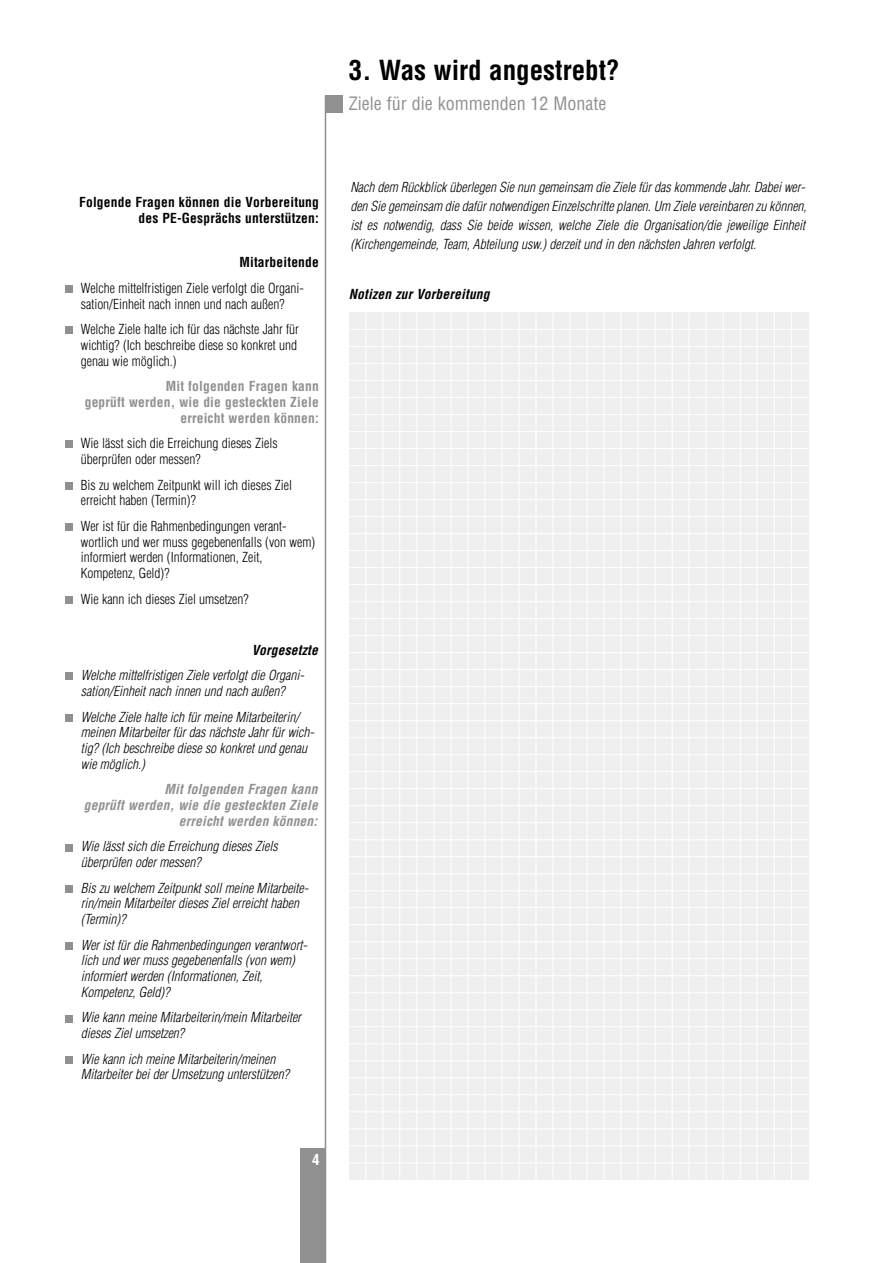
<style>
.page{position:relative;width:893px;height:1263px;background:#fff}
.page>*{position:absolute;margin:0;border:0;box-sizing:border-box;transform-origin:0 0}
.t1{font:700 condensed 27px "Helvetica";color:#000}
.t2{font:condensed 18px "Helvetica";color:#909090}
.t3{font:700 condensed 15px "Helvetica";color:#fff}
.t4{font:italic 300 condensed 13.5px/15.8px "Helvetica";color:#000}
.t5{font:300 condensed 13.5px/15.8px "Helvetica";color:#000}
.t6{font:700 condensed 13.5px/15.8px "Helvetica";letter-spacing:.015em;color:#909090;text-align:right}
.t7{font:italic 700 condensed 13.5px/15.8px "Helvetica";letter-spacing:.015em;color:#909090;text-align:right}
.t8{font:700 condensed 13.5px/15.8px "Helvetica";letter-spacing:.015em;color:#000;text-align:right}
.t9{font:italic 700 condensed 13.5px "Helvetica";letter-spacing:.015em;color:#000}
</style>
<div class="page">
<div style="left:325px;top:96px;width:17px;height:17px;background:#909090"></div>
<hr style="left:325px;top:96px;width:1px;height:1167px;background:#909090">
<div style="left:300px;top:1148px;width:25px;height:115px;background:#909090"></div>
<div style="left:65px;top:1056px;width:8px;height:8px;background:#909090"></div>
<div style="left:65px;top:1015px;width:8px;height:7px;background:#909090"></div>
<div style="left:65px;top:942px;width:8px;height:8px;background:#909090"></div>
<div style="left:65px;top:885px;width:8px;height:8px;background:#909090"></div>
<div style="left:65px;top:844px;width:8px;height:7px;background:#909090"></div>
<div style="left:65px;top:714px;width:8px;height:8px;background:#909090"></div>
<div style="left:65px;top:673px;width:8px;height:7px;background:#909090"></div>
<div style="left:65px;top:596px;width:8px;height:8px;background:#909090"></div>
<div style="left:65px;top:523px;width:8px;height:8px;background:#909090"></div>
<div style="left:65px;top:482px;width:8px;height:8px;background:#909090"></div>
<div style="left:65px;top:441px;width:8px;height:7px;background:#909090"></div>
<div style="left:65px;top:327px;width:8px;height:7px;background:#909090"></div>
<div style="left:65px;top:285px;width:8px;height:8px;background:#909090"></div>
<div style="left:349px;top:313px;width:459px;height:867px;background:#efefef"></div>
<hr style="left:365px;top:313px;width:1px;height:867px;background:#fff">
<hr style="left:382px;top:313px;width:1px;height:867px;background:#fff">
<hr style="left:399px;top:313px;width:1px;height:867px;background:#fff">
<hr style="left:416px;top:313px;width:1px;height:867px;background:#fff">
<hr style="left:433px;top:313px;width:1px;height:867px;background:#fff">
<hr style="left:450px;top:313px;width:1px;height:867px;background:#fff">
<hr style="left:467px;top:313px;width:1px;height:867px;background:#fff">
<hr style="left:484px;top:313px;width:1px;height:867px;background:#fff">
<hr style="left:501px;top:313px;width:1px;height:867px;background:#fff">
<hr style="left:518px;top:313px;width:1px;height:867px;background:#fff">
<hr style="left:535px;top:313px;width:1px;height:867px;background:#fff">
<hr style="left:552px;top:313px;width:1px;height:867px;background:#fff">
<hr style="left:569px;top:313px;width:1px;height:867px;background:#fff">
<hr style="left:586px;top:313px;width:1px;height:867px;background:#fff">
<hr style="left:603px;top:313px;width:1px;height:867px;background:#fff">
<hr style="left:620px;top:313px;width:1px;height:867px;background:#fff">
<hr style="left:637px;top:313px;width:1px;height:867px;background:#fff">
<hr style="left:654px;top:313px;width:1px;height:867px;background:#fff">
<hr style="left:671px;top:313px;width:1px;height:867px;background:#fff">
<hr style="left:688px;top:313px;width:1px;height:867px;background:#fff">
<hr style="left:705px;top:313px;width:1px;height:867px;background:#fff">
<hr style="left:722px;top:313px;width:1px;height:867px;background:#fff">
<hr style="left:739px;top:313px;width:1px;height:867px;background:#fff">
<hr style="left:756px;top:313px;width:1px;height:867px;background:#fff">
<hr style="left:773px;top:313px;width:1px;height:867px;background:#fff">
<hr style="left:790px;top:313px;width:1px;height:867px;background:#fff">
<hr style="left:349px;top:329px;width:459px;height:1px;background:#fff">
<hr style="left:349px;top:346px;width:459px;height:1px;background:#fff">
<hr style="left:349px;top:363px;width:459px;height:1px;background:#fff">
<hr style="left:349px;top:380px;width:459px;height:1px;background:#fff">
<hr style="left:349px;top:397px;width:459px;height:1px;background:#fff">
<hr style="left:349px;top:414px;width:459px;height:1px;background:#fff">
<hr style="left:349px;top:431px;width:459px;height:1px;background:#fff">
<hr style="left:349px;top:448px;width:459px;height:1px;background:#fff">
<hr style="left:349px;top:465px;width:459px;height:1px;background:#fff">
<hr style="left:349px;top:482px;width:459px;height:1px;background:#fff">
<hr style="left:349px;top:499px;width:459px;height:1px;background:#fff">
<hr style="left:349px;top:516px;width:459px;height:1px;background:#fff">
<hr style="left:349px;top:533px;width:459px;height:1px;background:#fff">
<hr style="left:349px;top:550px;width:459px;height:1px;background:#fff">
<hr style="left:349px;top:567px;width:459px;height:1px;background:#fff">
<hr style="left:349px;top:584px;width:459px;height:1px;background:#fff">
<hr style="left:349px;top:601px;width:459px;height:1px;background:#fff">
<hr style="left:349px;top:618px;width:459px;height:1px;background:#fff">
<hr style="left:349px;top:635px;width:459px;height:1px;background:#fff">
<hr style="left:349px;top:652px;width:459px;height:1px;background:#fff">
<hr style="left:349px;top:669px;width:459px;height:1px;background:#fff">
<hr style="left:349px;top:686px;width:459px;height:1px;background:#fff">
<hr style="left:349px;top:703px;width:459px;height:1px;background:#fff">
<hr style="left:349px;top:720px;width:459px;height:1px;background:#fff">
<hr style="left:349px;top:737px;width:459px;height:1px;background:#fff">
<hr style="left:349px;top:754px;width:459px;height:1px;background:#fff">
<hr style="left:349px;top:771px;width:459px;height:1px;background:#fff">
<hr style="left:349px;top:788px;width:459px;height:1px;background:#fff">
<hr style="left:349px;top:805px;width:459px;height:1px;background:#fff">
<hr style="left:349px;top:822px;width:459px;height:1px;background:#fff">
<hr style="left:349px;top:839px;width:459px;height:1px;background:#fff">
<hr style="left:349px;top:856px;width:459px;height:1px;background:#fff">
<hr style="left:349px;top:873px;width:459px;height:1px;background:#fff">
<hr style="left:349px;top:890px;width:459px;height:1px;background:#fff">
<hr style="left:349px;top:907px;width:459px;height:1px;background:#fff">
<hr style="left:349px;top:924px;width:459px;height:1px;background:#fff">
<hr style="left:349px;top:941px;width:459px;height:1px;background:#fff">
<hr style="left:349px;top:958px;width:459px;height:1px;background:#fff">
<hr style="left:349px;top:975px;width:459px;height:1px;background:#fff">
<hr style="left:349px;top:992px;width:459px;height:1px;background:#fff">
<hr style="left:349px;top:1009px;width:459px;height:1px;background:#fff">
<hr style="left:349px;top:1026px;width:459px;height:1px;background:#fff">
<hr style="left:349px;top:1043px;width:459px;height:1px;background:#fff">
<hr style="left:349px;top:1060px;width:459px;height:1px;background:#fff">
<hr style="left:349px;top:1077px;width:459px;height:1px;background:#fff">
<hr style="left:349px;top:1094px;width:459px;height:1px;background:#fff">
<hr style="left:349px;top:1111px;width:459px;height:1px;background:#fff">
<hr style="left:349px;top:1128px;width:459px;height:1px;background:#fff">
<hr style="left:349px;top:1145px;width:459px;height:1px;background:#fff">
<hr style="left:349px;top:1162px;width:459px;height:1px;background:#fff">
<p class="t8" style="left:79px;top:196px;width:241px">Folgende Fragen können die Vorbereitung des PE-Gesprächs unterstützen:</p>
<p class="t8" style="left:239px;top:256px;width:81px">Mitarbeitende</p>
<p class="t5" style="left:81px;top:281px;width:225px">Welche mittelfristigen Ziele verfolgt die Organi&shy;sation/Einheit nach innen und nach außen?</p>
<p class="t5" style="left:81px;top:323px;width:220px">Welche Ziele halte ich für das nächste Jahr für wichtig? (Ich beschreibe diese so konkret und genau wie möglich.)</p>
<p class="t6" style="left:85px;top:380px;width:236px">Mit folgenden Fragen kann<br>geprüft werden, wie die gesteckten Ziele erreicht werden können:</p>
<p class="t5" style="left:81px;top:437px;width:198px">Wie lässt sich die Erreichung dieses Ziels überprüfen oder messen?</p>
<p class="t5" style="left:81px;top:478px;width:213px">Bis zu welchem Zeitpunkt will ich dieses Ziel erreicht haben (Termin)?</p>
<p class="t5" style="left:81px;top:519px;width:236px">Wer ist für die Rahmenbedingungen verant&shy;wortlich und wer muss gegebenenfalls (von wem) informiert werden (Informationen, Zeit, Kompetenz, Geld)?</p>
<p class="t5" style="left:81px;top:592px;width:169px">Wie kann ich dieses Ziel umsetzen?</p>
<p class="t9" style="left:252px;top:645px;width:68px">Vorgesetzte</p>
<p class="t4" style="left:81px;top:669px;width:225px">Welche mittelfristigen Ziele verfolgt die Organi&shy;sation/Einheit nach innen und nach außen?</p>
<p class="t4" style="left:81px;top:710px;width:235px">Welche Ziele halte ich für meine Mitarbeiterin/ meinen Mitarbeiter für das nächste Jahr für wich&shy;tig? (Ich beschreibe diese so konkret und genau wie möglich.)</p>
<p class="t7" style="left:84px;top:783px;width:235px">Mit folgenden Fragen kann<br>geprüft werden, wie die gesteckten Ziele erreicht werden können:</p>
<p class="t4" style="left:81px;top:840px;width:198px">Wie lässt sich die Erreichung dieses Ziels überprüfen oder messen?</p>
<p class="t4" style="left:81px;top:881px;width:229px">Bis zu welchem Zeitpunkt soll meine Mitarbeite&shy;rin/mein Mitarbeiter dieses Ziel erreicht haben (Termin)?</p>
<p class="t4" style="left:81px;top:938px;width:228px">Wer ist für die Rahmenbedingungen verantwort&shy;lich und wer muss gegebenenfalls (von wem) informiert werden (Informationen, Zeit, Kompetenz, Geld)?</p>
<p class="t4" style="left:81px;top:1011px;width:222px">Wie kann meine Mitarbeiterin/mein Mitarbeiter dieses Ziel umsetzen?</p>
<p class="t4" style="left:81px;top:1052px;width:210px">Wie kann ich meine Mitarbeiterin/meinen<br>Mitarbeiter bei der Umsetzung unterstützen?</p>
<p class="t3" style="left:312px;top:1154px;width:9px">4</p>
<h1 class="t1" style="left:349px;top:60px;width:272px">3. Was wird angestrebt?</h1>
<h2 class="t2" style="left:349px;top:96px;width:259px">Ziele für die kommenden 12 Monate</h2>
<p class="t4" style="left:350px;top:179px;width:457px;line-height:18.8px;text-align:justify">Nach dem Rückblick überlegen Sie nun gemeinsam die Ziele für das kommende Jahr. Dabei wer&shy;den Sie gemeinsam die dafür notwendigen Einzelschritte planen. Um Ziele vereinbaren zu können, ist es notwendig, dass Sie beide wissen, welche Ziele die Organisation/die jeweilige Einheit (Kirchengemeinde, Team, Abteilung usw.) derzeit und in den nächsten Jahren verfolgt.</p>
<p class="t9" style="left:349px;top:289px;width:142px">Notizen zur Vorbereitung</p>
</div>
